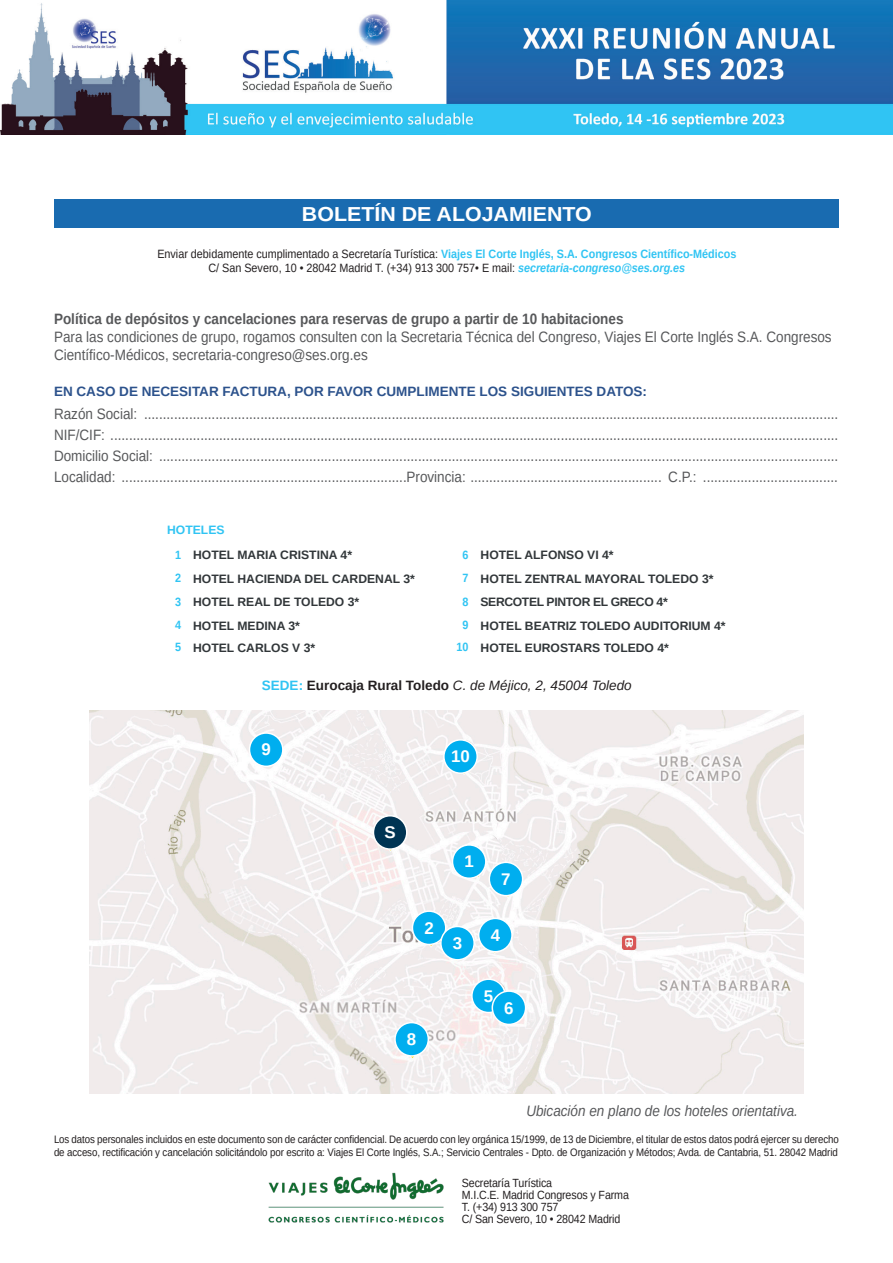
<style>
.page{position:relative;width:893px;height:1263px;background:#fff}
.page>*{position:absolute;margin:0;border:0;box-sizing:border-box;transform-origin:0 0}
.t1{font:700 20.25px "Arimo";color:#fff;scale:1.06 1}
.t2{font:700 16.8px "Arimo";color:#fff}
.t3{font:15px/18px "Arimo";color:#57585a;scale:.9 1}
.t4{font:700 15px "Arimo";color:#57585a;scale:.9 1}
.t5{font:italic 15px "Arimo";color:#57585a;scale:.9 1}
.t6{font:700 13.5px "Arimo";color:#2c528c}
.t7{font:italic 13.5px "Arimo";color:#231f20}
.t8{font:700 12.15px "Arimo";color:#313639}
.t9{font:700 12.15px "Arimo";letter-spacing:-.03em;color:#313639}
.t10{font:700 12.15px "Arimo";color:#30c4f3}
.t11{font:12px "Arimo";color:#231f20;scale:.9 1}
.t12{font:700 12px "Arimo";color:#30c4f3;scale:.9 1}
.t13{font:11.85px/11.9px "Arimo";letter-spacing:-.01em;color:#231f20;scale:.9 1}
.t14{font:10.8px/12.9px "Arimo";letter-spacing:-.01em;color:#231f20;scale:.9 1}
.s1{font-weight:700;color:#30c4f3}
.s2{font-weight:700;font-style:italic;color:#30c4f3}
.s3{font-weight:700;font-style:normal;color:#30c4f3}
.s4{font-weight:700;font-style:normal}
</style>
<div class="page">
<img style="left:0;top:0;width:893px;height:135px">
<img style="left:268px;top:1172px;width:176px;height:51px">
<img style="left:89px;top:711px;width:714px;height:383px">
<div style="left:55px;top:199px;width:784px;height:28px;background:#196bb0"></div>
<div style="left:373px;top:816px;width:34px;height:33px;background:#003453;border-radius:50%"></div>
<div style="left:373px;top:815px;width:34px;height:35px;border:2px solid #fff;border-radius:50%"></div>
<div style="left:452px;top:845px;width:34px;height:33px;background:#00aeef;border-radius:50%"></div>
<div style="left:452px;top:844px;width:35px;height:35px;border:2px solid #fff;border-radius:50%"></div>
<div style="left:412px;top:911px;width:34px;height:33px;background:#00aeef;border-radius:50%"></div>
<div style="left:412px;top:910px;width:34px;height:35px;border:2px solid #fff;border-radius:50%"></div>
<div style="left:395px;top:1022px;width:33px;height:34px;background:#00aeef;border-radius:50%"></div>
<div style="left:394px;top:1022px;width:35px;height:35px;border:2px solid #fff;border-radius:50%"></div>
<div style="left:444px;top:740px;width:33px;height:33px;background:#00aeef;border-radius:50%"></div>
<div style="left:443px;top:739px;width:35px;height:35px;border:2px solid #fff;border-radius:50%"></div>
<div style="left:249px;top:733px;width:34px;height:33px;background:#00aeef;border-radius:50%"></div>
<div style="left:249px;top:732px;width:35px;height:35px;border:2px solid #fff;border-radius:50%"></div>
<div style="left:489px;top:862px;width:34px;height:34px;background:#00aeef;border-radius:50%"></div>
<div style="left:489px;top:861px;width:34px;height:35px;border:2px solid #fff;border-radius:50%"></div>
<div style="left:472px;top:979px;width:33px;height:33px;background:#00aeef;border-radius:50%"></div>
<div style="left:471px;top:978px;width:35px;height:35px;border:2px solid #fff;border-radius:50%"></div>
<div style="left:492px;top:991px;width:34px;height:33px;background:#00aeef;border-radius:50%"></div>
<div style="left:492px;top:990px;width:34px;height:35px;border:2px solid #fff;border-radius:50%"></div>
<div style="left:479px;top:918px;width:33px;height:34px;background:#00aeef;border-radius:50%"></div>
<div style="left:478px;top:918px;width:35px;height:34px;border:2px solid #fff;border-radius:50%"></div>
<div style="left:441px;top:926px;width:33px;height:34px;background:#00aeef;border-radius:50%"></div>
<div style="left:440px;top:926px;width:35px;height:34px;border:2px solid #fff;border-radius:50%"></div>
<p class="t1" style="left:302px;top:200px;width:275px">BOLETÍN DE ALOJAMIENTO</p>
<p class="t11" style="left:157px;top:246px;width:645px">Enviar debidamente cumplimentado a Secretaría Turística: <span class="s1">Viajes El Corte Inglés, S.A. Congresos Científico-Médicos</span></p>
<p class="t11" style="left:208px;top:261px;width:531px">C/ San Severo, 10 • 28042 Madrid T. (+34) 913 300 757• E mail: <span class="s2">secretaria-congreso@ses.org.es</span></p>
<p class="t4" style="left:54px;top:309px;width:634px">Política de depósitos y cancelaciones para reservas de grupo a partir de 10 habitaciones</p>
<p class="t3" style="left:54px;top:328px;width:866px">Para las condiciones de grupo, rogamos consulten con la Secretaria Técnica del Congreso, Viajes El Corte Inglés S.A. Congresos<br>Científico-Médicos, secretaria-congreso@ses.org.es</p>
<p class="t6" style="left:54px;top:382px;width:595px">EN CASO DE NECESITAR FACTURA, POR FAVOR CUMPLIMENTE LOS SIGUIENTES DATOS:</p>
<p class="t3" style="left:54px;top:405px;width:873px">Razón Social: .........................................................................................................................................................................................</p>
<p class="t3" style="left:54px;top:426px;width:873px">NIF/CIF: ..................................................................................................................................................................................................</p>
<p class="t3" style="left:54px;top:447px;width:873px">Domicilio Social: .....................................................................................................................................................................................</p>
<p class="t3" style="left:54px;top:468px;width:873px">Localidad: ............................................................................Provincia: ................................................... C.P.: ....................................</p>
<p class="t10" style="left:167px;top:522px;width:59px">HOTELES</p>
<p class="t12" style="left:175px;top:546px;width:8px">1</p>
<p class="t8" style="left:193px;top:547px;width:160px">HOTEL MARIA CRISTINA 4*</p>
<p class="t12" style="left:463px;top:546px;width:8px">6</p>
<p class="t8" style="left:481px;top:547px;width:134px">HOTEL ALFONSO VI 4*</p>
<p class="t12" style="left:175px;top:570px;width:8px">2</p>
<p class="t8" style="left:193px;top:570px;width:223px">HOTEL HACIENDA DEL CARDENAL 3*</p>
<p class="t12" style="left:463px;top:570px;width:8px">7</p>
<p class="t8" style="left:481px;top:570px;width:234px">HOTEL ZENTRAL MAYORAL TOLEDO 3*</p>
<p class="t12" style="left:175px;top:593px;width:8px">3</p>
<p class="t8" style="left:193px;top:594px;width:168px">HOTEL REAL DE TOLEDO 3*</p>
<p class="t12" style="left:463px;top:593px;width:8px">8</p>
<p class="t9" style="left:481px;top:594px;width:189px">SERCOTEL PINTOR EL GRECO 4*</p>
<p class="t12" style="left:175px;top:617px;width:8px">4</p>
<p class="t8" style="left:193px;top:617px;width:108px">HOTEL MEDINA 3*</p>
<p class="t12" style="left:463px;top:617px;width:8px">9</p>
<p class="t8" style="left:481px;top:617px;width:247px">HOTEL BEATRIZ TOLEDO AUDITORIUM 4*</p>
<p class="t12" style="left:175px;top:639px;width:8px">5</p>
<p class="t8" style="left:193px;top:639px;width:123px">HOTEL CARLOS V 3*</p>
<p class="t12" style="left:457px;top:639px;width:15px">10</p>
<p class="t8" style="left:481px;top:639px;width:190px">HOTEL EUROSTARS TOLEDO 4*</p>
<p class="t7" style="left:262px;top:676px;width:371px"><span class="s3">SEDE:</span> <span class="s4">Eurocaja Rural Toledo</span> C. de Méjico, 2, 45004 Toledo</p>
<p class="t2" style="left:261px;top:738px;width:11px">9</p>
<p class="t2" style="left:451px;top:745px;width:20px">10</p>
<p class="t2" style="left:384px;top:821px;width:13px">S</p>
<p class="t2" style="left:424px;top:916px;width:11px">2</p>
<p class="t2" style="left:407px;top:1028px;width:11px">8</p>
<p class="t2" style="left:464px;top:850px;width:11px">1</p>
<p class="t2" style="left:501px;top:867px;width:11px">7</p>
<p class="t2" style="left:453px;top:931px;width:11px">3</p>
<p class="t2" style="left:491px;top:923px;width:11px">4</p>
<p class="t2" style="left:484px;top:984px;width:11px">5</p>
<p class="t2" style="left:504px;top:996px;width:11px">6</p>
<p class="t5" style="left:526px;top:1100px;width:303px">Ubicación en plano de los hoteles orientativa.</p>
<p class="t14" style="left:54px;top:1133px;width:873px">Los datos personales incluidos en este documento son de carácter confidencial. De acuerdo con ley orgánica 15/1999, de 13 de Diciembre, el titular de estos datos podrá ejercer su derecho de acceso, rectificación y cancelación solicitándolo por escrito a: Viajes El Corte Inglés, S.A.; Servicio Centrales - Dpto. de Organización y Métodos; Avda. de Cantabria, 51. 28042 Madrid</p>
<p class="t13" style="left:462px;top:1177px;width:187px">Secretaría Turística<br>M.I.C.E. Madrid Congresos y Farma<br>T. (+34) 913 300 757<br>C/ San Severo, 10 • 28042 Madrid</p>
</div>
